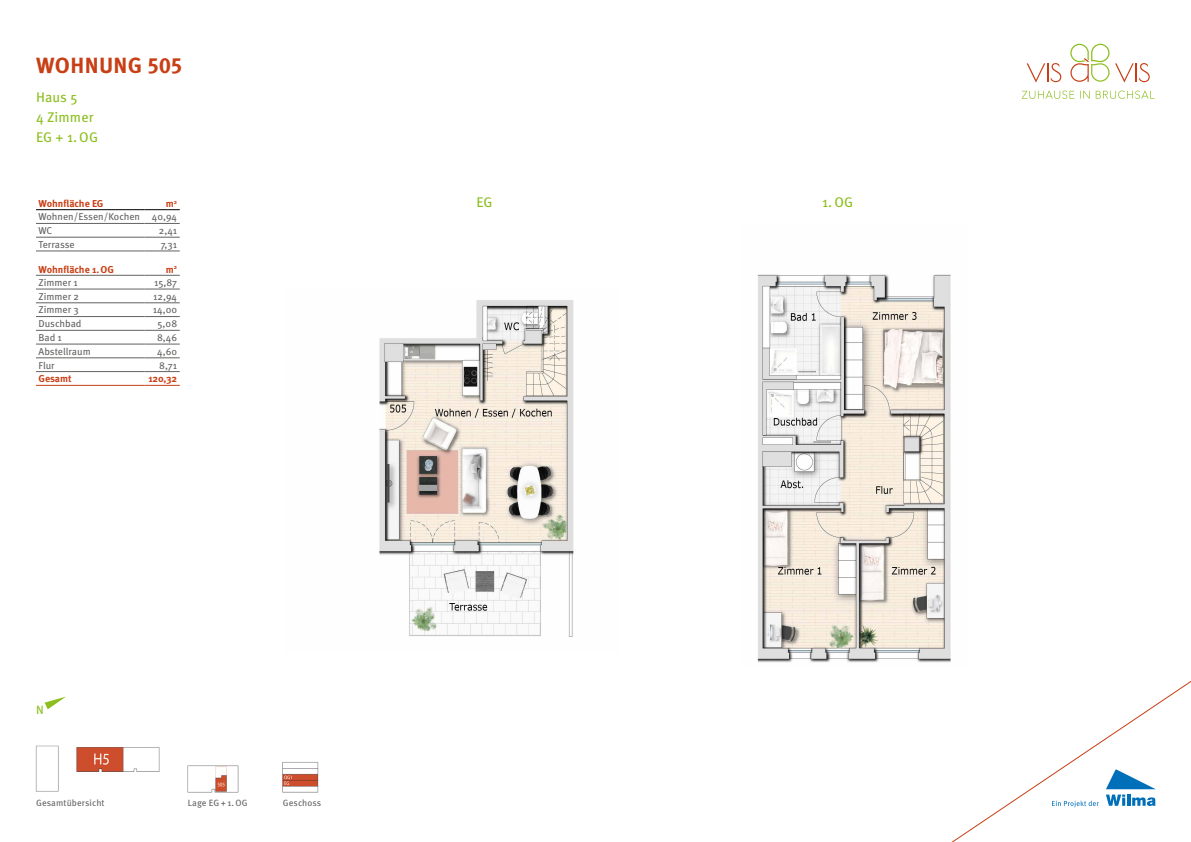
<style>
.page{position:relative;width:1191px;height:842px;background:#fff}
.page>*{position:absolute;margin:0;border:0;box-sizing:border-box;transform-origin:0 0}
.t1{font:700 22px "Meta Pro";letter-spacing:.015em;color:#c83f15}
.t2{font:14px/20px "Meta Pro";letter-spacing:.01em;color:#8bbe1e}
.t3{font:12px "Meta Pro";color:#8bbe1e}
.t4{font:10px/13.5px "Meta Pro";color:#626261;text-align:justify}
.t5{font:700 10px "Meta Pro";color:#c83f15}
.t6{font:9.1px "Meta Pro";letter-spacing:.015em;color:#626261}
.s1{font-weight:700;color:#c83f15}
</style>
<div class="page">
<svg style="left:951px;top:681px;width:240px;height:161px"></svg>
<svg style="left:1105px;top:769px;width:50px;height:37px"></svg>
<svg style="left:1052px;top:801px;width:46px;height:6px"></svg>
<svg style="left:1080px;top:91px;width:9px;height:8px"></svg>
<svg style="left:1095px;top:91px;width:59px;height:8px"></svg>
<svg style="left:1021px;top:91px;width:53px;height:8px"></svg>
<svg style="left:1070px;top:44px;width:39px;height:38px"></svg>
<svg style="left:1026px;top:63px;width:35px;height:20px"></svg>
<svg style="left:1115px;top:63px;width:34px;height:20px"></svg>
<hr style="left:36px;top:358px;width:109px;height:1px;background:#626261">
<hr style="left:145px;top:358px;width:35px;height:1px;background:#626261">
<hr style="left:36px;top:275px;width:109px;height:1px;background:#626261">
<hr style="left:145px;top:275px;width:35px;height:1px;background:#626261">
<hr style="left:36px;top:289px;width:109px;height:1px;background:#626261">
<hr style="left:145px;top:289px;width:35px;height:1px;background:#626261">
<hr style="left:36px;top:303px;width:109px;height:1px;background:#626261">
<hr style="left:145px;top:303px;width:35px;height:1px;background:#626261">
<hr style="left:36px;top:316px;width:109px;height:1px;background:#626261">
<hr style="left:145px;top:316px;width:35px;height:1px;background:#626261">
<hr style="left:36px;top:330px;width:109px;height:1px;background:#626261">
<hr style="left:145px;top:330px;width:35px;height:1px;background:#626261">
<hr style="left:36px;top:344px;width:109px;height:1px;background:#626261">
<hr style="left:145px;top:344px;width:35px;height:1px;background:#626261">
<hr style="left:36px;top:371px;width:109px;height:1px;background:#626261">
<hr style="left:145px;top:371px;width:35px;height:1px;background:#626261">
<hr style="left:36px;top:385px;width:109px;height:1px;background:#c83f15">
<hr style="left:145px;top:385px;width:35px;height:1px;background:#c83f15">
<hr style="left:36px;top:223px;width:109px;height:1px;background:#626261">
<hr style="left:145px;top:223px;width:35px;height:1px;background:#626261">
<hr style="left:36px;top:237px;width:109px;height:1px;background:#626261">
<hr style="left:145px;top:237px;width:35px;height:1px;background:#626261">
<hr style="left:36px;top:251px;width:109px;height:1px;background:#626261">
<hr style="left:145px;top:251px;width:35px;height:1px;background:#626261">
<hr style="left:36px;top:209px;width:109px;height:1px;background:#000">
<hr style="left:145px;top:209px;width:35px;height:1px;background:#000">
<img style="left:757px;top:274px;width:194px;height:389px">
<img style="left:379px;top:300px;width:195px;height:337px">
<img style="left:282px;top:762px;width:37px;height:30px">
<img style="left:35px;top:745px;width:125px;height:47px">
<img style="left:187px;top:765px;width:52px;height:28px">
<svg style="left:45px;top:697px;width:21px;height:12px"></svg>
<h1 class="t1" style="left:36px;top:51px;width:148px">WOHNUNG 505</h1>
<h2 class="t2" style="left:36px;top:88px;width:64px">Haus 5<br>4 Zimmer<br>EG + 1.OG</h2>
<p class="t5" style="left:39px;top:197px;width:66px">Wohnfläche EG</p>
<p class="t4" style="left:39px;top:197px;width:140px;text-indent:127px"><span class="s1">m</span><sup>2<br></sup>Wohnen/Essen/Kochen 40,94<br>WC</p>
<p class="t4" style="left:159px;top:224px;width:20px">2,41</p>
<p class="t4" style="left:39px;top:238px;width:38px">Terrasse</p>
<p class="t4" style="left:161px;top:238px;width:18px">7,31</p>
<p class="t5" style="left:39px;top:263px;width:77px">Wohnfläche 1.OG</p>
<p class="t5" style="left:166px;top:263px;width:13px">m<sup>2</sup></p>
<p class="t4" style="left:39px;top:276px;width:41px">Zimmer 1</p>
<p class="t4" style="left:154px;top:276px;width:24px">15,87</p>
<p class="t4" style="left:39px;top:290px;width:42px">Zimmer 2</p>
<p class="t4" style="left:153px;top:290px;width:26px">12,94</p>
<p class="t4" style="left:39px;top:304px;width:42px">Zimmer 3</p>
<p class="t4" style="left:153px;top:304px;width:26px">14,00</p>
<p class="t4" style="left:39px;top:317px;width:44px">Duschbad</p>
<p class="t4" style="left:158px;top:317px;width:21px">5,08</p>
<p class="t4" style="left:39px;top:331px;width:25px">Bad 1</p>
<p class="t4" style="left:157px;top:331px;width:22px">8,46</p>
<p class="t4" style="left:39px;top:345px;width:54px">Abstellraum</p>
<p class="t4" style="left:157px;top:345px;width:22px">4,60</p>
<p class="t4" style="left:39px;top:359px;width:18px">Flur</p>
<p class="t4" style="left:159px;top:359px;width:20px">8,71</p>
<p class="t5" style="left:39px;top:372px;width:35px">Gesamt</p>
<p class="t5" style="left:148px;top:372px;width:30px">120,32</p>
<p class="t3" style="left:36px;top:702px;width:9px">N</p>
<p class="t6" style="left:36px;top:797px;width:70px">Gesamtübersicht</p>
<p class="t6" style="left:188px;top:797px;width:61px">Lage EG+ 1.OG</p>
<p class="t6" style="left:283px;top:797px;width:40px">Geschoss</p>
<h2 class="t2" style="left:476px;top:193px;width:18px">EG</h2>
<h2 class="t2" style="left:822px;top:193px;width:33px">1.OG</h2>
</div>
